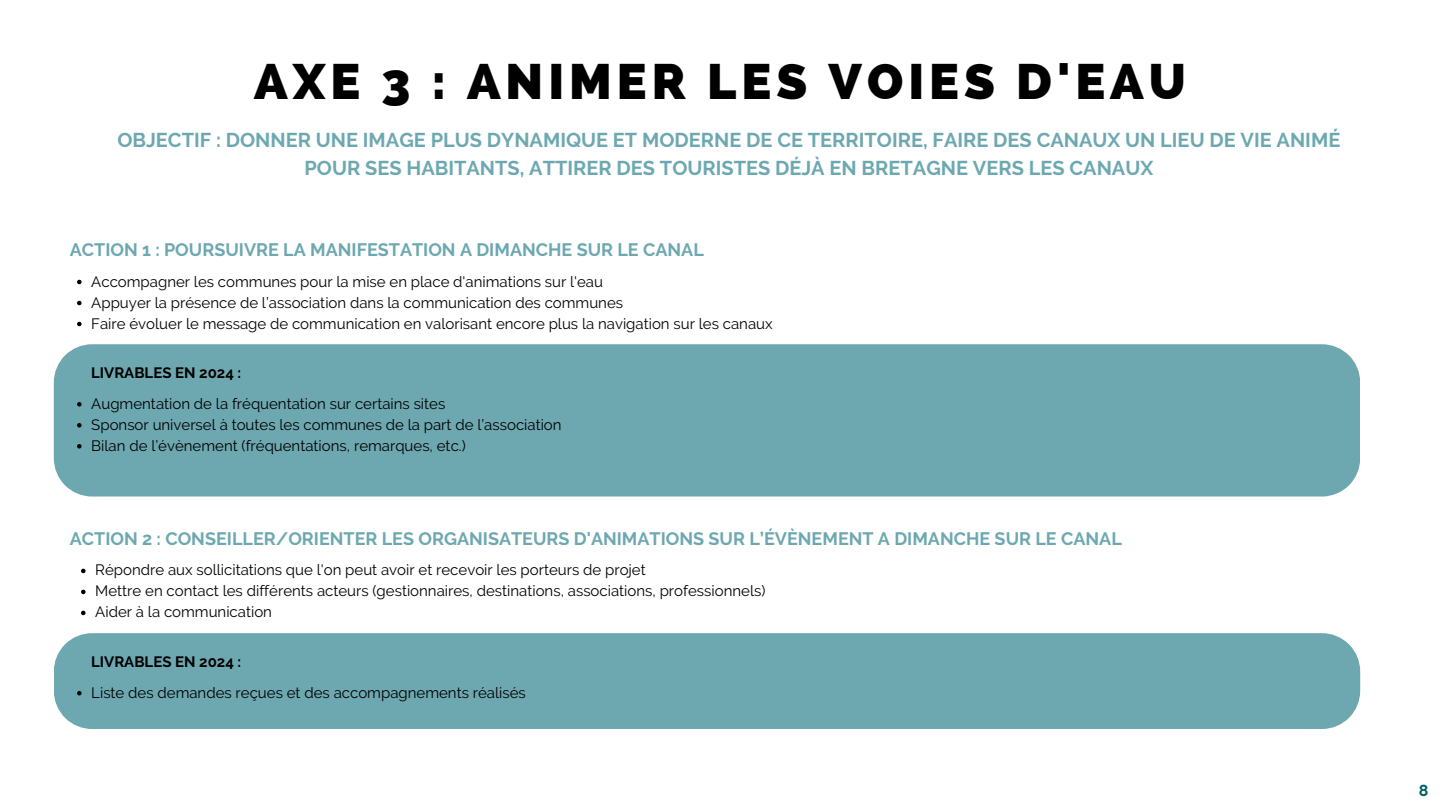
<style>
.page{position:relative;width:1440px;height:810px;background:#fff}
.page>*{position:absolute;margin:0;border:0;box-sizing:border-box;transform-origin:0 0}
.t1{font:800 50px "Raleway";letter-spacing:.1em;color:#000}
.t2{font:700 20px/27.8px "Raleway";color:#6da8b1;text-align:center}
.t3{font:700 18px "Raleway";color:#6da8b1}
.t4{font:700 16px "Raleway";color:#005e67}
.t5{font:15px "Raleway";color:#000}
.t6{font:700 15px "Raleway";color:#000}
</style>
<div class="page">
<div style="left:54px;top:344px;width:1306px;height:153px;background:#6da8b1"></div>
<svg style="left:77px;top:402px;width:5px;height:5px"></svg>
<svg style="left:77px;top:423px;width:5px;height:5px"></svg>
<svg style="left:77px;top:444px;width:5px;height:5px"></svg>
<svg style="left:77px;top:280px;width:5px;height:4px"></svg>
<svg style="left:77px;top:301px;width:5px;height:4px"></svg>
<svg style="left:77px;top:322px;width:5px;height:4px"></svg>
<div style="left:54px;top:633px;width:1306px;height:96px;background:#6da8b1"></div>
<svg style="left:77px;top:691px;width:5px;height:4px"></svg>
<svg style="left:81px;top:569px;width:5px;height:4px"></svg>
<svg style="left:81px;top:590px;width:5px;height:4px"></svg>
<svg style="left:81px;top:611px;width:5px;height:4px"></svg>
<p class="t1" style="left:254px;top:52px;width:933px">AXE 3 : ANIMER LES VOIES D'EAU</p>
<p class="t2" style="left:117px;top:126px;width:1224px">OBJECTIF : DONNER UNE IMAGE PLUS DYNAMIQUE ET MODERNE DE CE TERRITOIRE, FAIRE DES CANAUX UN LIEU DE VIE ANIMÉ<br>POUR SES HABITANTS, ATTIRER DES TOURISTES DÉJÀ EN BRETAGNE VERS LES CANAUX</p>
<p class="t3" style="left:70px;top:239px;width:636px">ACTION 1 : POURSUIVRE LA MANIFESTATION A DIMANCHE SUR LE CANAL</p>
<p class="t5" style="left:91px;top:272px;width:513px">Accompagner les communes pour la mise en place d'animations sur l'eau</p>
<p class="t5" style="left:91px;top:293px;width:533px">Appuyer la présence de l’association dans la communication des communes</p>
<p class="t5" style="left:91px;top:314px;width:683px">Faire évoluer le message de communication en valorisant encore plus la navigation sur les canaux</p>
<p class="t6" style="left:91px;top:364px;width:152px">LIVRABLES EN 2024 :</p>
<p class="t5" style="left:91px;top:395px;width:356px">Augmentation de la fréquentation sur certains sites</p>
<p class="t5" style="left:91px;top:416px;width:472px">Sponsor universel à toutes les communes de la part de l’association</p>
<p class="t5" style="left:91px;top:437px;width:376px">Bilan de l’évènement (fréquentations, remarques, etc.)</p>
<p class="t3" style="left:70px;top:528px;width:1054px">ACTION 2 : CONSEILLER/ORIENTER LES ORGANISATEURS D'ANIMATIONS SUR L’ÉVÈNEMENT A DIMANCHE SUR LE CANAL</p>
<p class="t5" style="left:95px;top:561px;width:552px">Répondre aux sollicitations que l'on peut avoir et recevoir les porteurs de projet</p>
<p class="t5" style="left:95px;top:582px;width:672px">Mettre en contact les différents acteurs (gestionnaires, destinations, associations, professionnels)</p>
<p class="t5" style="left:95px;top:603px;width:178px">Aider à la communication</p>
<p class="t6" style="left:91px;top:653px;width:152px">LIVRABLES EN 2024 :</p>
<p class="t5" style="left:91px;top:684px;width:436px">Liste des demandes reçues et des accompagnements réalisés</p>
<p class="t4" style="left:1419px;top:781px;width:11px">8</p>
</div>
